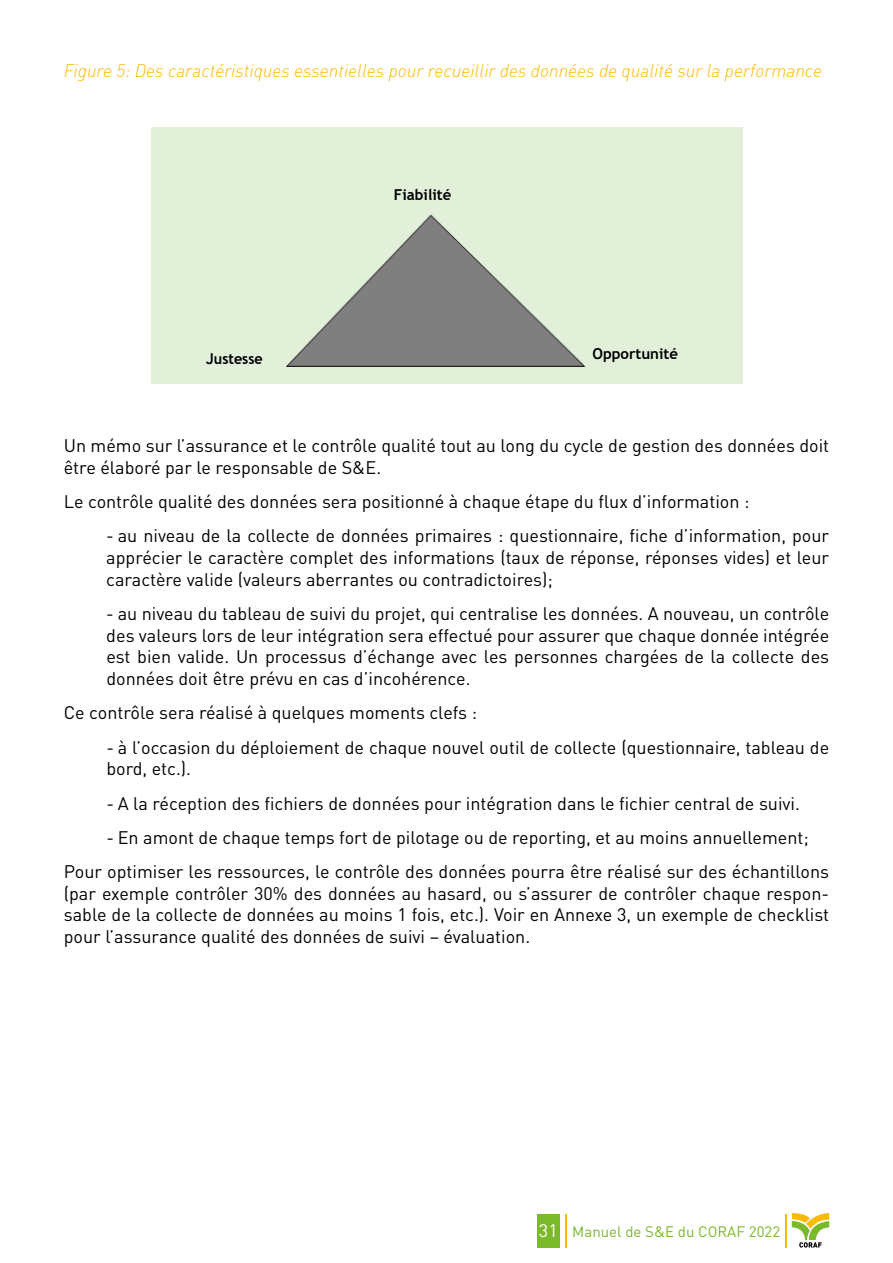
<style>
.page{position:relative;width:893px;height:1263px;background:#fff}
.page>*{position:absolute;margin:0;border:0;box-sizing:border-box;transform-origin:0 0}
.t1{font:18px/21.6px "DIN Pro";color:#000}
.t2{font:italic 300 18px "DIN Pro";color:#faba00}
.t3{font:15px "DIN Pro";color:#7ab929}
.t4{font:700 15px "Trebuchet MS";color:#000}
.t5{font:700 15px "Trebuchet MS";color:#000;scale:.95 1}
.s1{font-size:18px;color:#fff}
</style>
<div class="page">
<svg style="left:792px;top:1213px;width:37px;height:34px"></svg>
<hr style="left:565px;top:1214px;width:1px;height:34px;background:#fbba07">
<hr style="left:785px;top:1214px;width:2px;height:34px;background:#fbba07">
<div style="left:537px;top:1214px;width:23px;height:34px;background:#7ab929"></div>
<img style="left:151px;top:128px;width:591px;height:255px">
<p class="t2" style="left:64px;top:56px;width:760px">Figure 5: Des caractéristiques essentielles pour recueillir des données de qualité sur la performance</p>
<p class="t4" style="left:394px;top:185px;width:59px">Fiabilité</p>
<p class="t5" style="left:206px;top:349px;width:61px">Justesse</p>
<p class="t4" style="left:592px;top:344px;width:87px">Opportunité</p>
<p class="t1" style="left:64px;top:433px;width:767px">Un mémo sur l’assurance et le contrôle qualité tout au long du cycle de gestion des données doit être élaboré par le responsable de S&amp;E.</p>
<p class="t1" style="left:64px;top:489px;width:687px">Le contrôle qualité des données sera positionné à chaque étape du flux d’information :</p>
<p class="t1" style="left:106px;top:523px;width:724px;text-align:justify">- au niveau de la collecte de données primaires : questionnaire, fiche d’information, pour apprécier le caractère complet des informations (taux de réponse, réponses vides) et leur caractère valide (valeurs aberrantes ou contradictoires);</p>
<p class="t1" style="left:106px;top:601px;width:724px;text-align:justify">- au niveau du tableau de suivi du projet, qui centralise les données. A nouveau, un contrôle des valeurs lors de leur intégration sera effectué pour assurer que chaque donnée intégrée est bien valide. Un processus d’échange avec les personnes chargées de la collecte des données doit être prévu en cas d’incohérence.</p>
<p class="t1" style="left:64px;top:700px;width:415px">Ce contrôle sera réalisé à quelques moments clefs :</p>
<p class="t1" style="left:106px;top:734px;width:724px">- à l’occasion du déploiement de chaque nouvel outil de collecte (questionnaire, tableau de bord, etc.).</p>
<p class="t1" style="left:106px;top:790px;width:695px">- A la réception des fichiers de données pour intégration dans le fichier central de suivi.</p>
<p class="t1" style="left:64px;top:818px;width:767px;line-height:34.3px;text-indent:43px">- En amont de chaque temps fort de pilotage ou de reporting, et au moins annuellement;<br>Pour optimiser les ressources, le contrôle des données pourra être réalisé sur des échantillons</p>
<p class="t1" style="left:64px;top:881px;width:767px;text-align:justify">(par exemple contrôler 30% des données au hasard, ou s’assurer de contrôler chaque respon&shy;sable de la collecte de données au moins 1 fois, etc.). Voir en Annexe 3, un exemple de checklist pour l’assurance qualité des données de suivi – évaluation.</p>
<p class="t3" style="left:539px;top:1219px;width:243px"><span class="s1">31</span> Manuel de S&amp;E du CORAF 2022</p>
</div>
